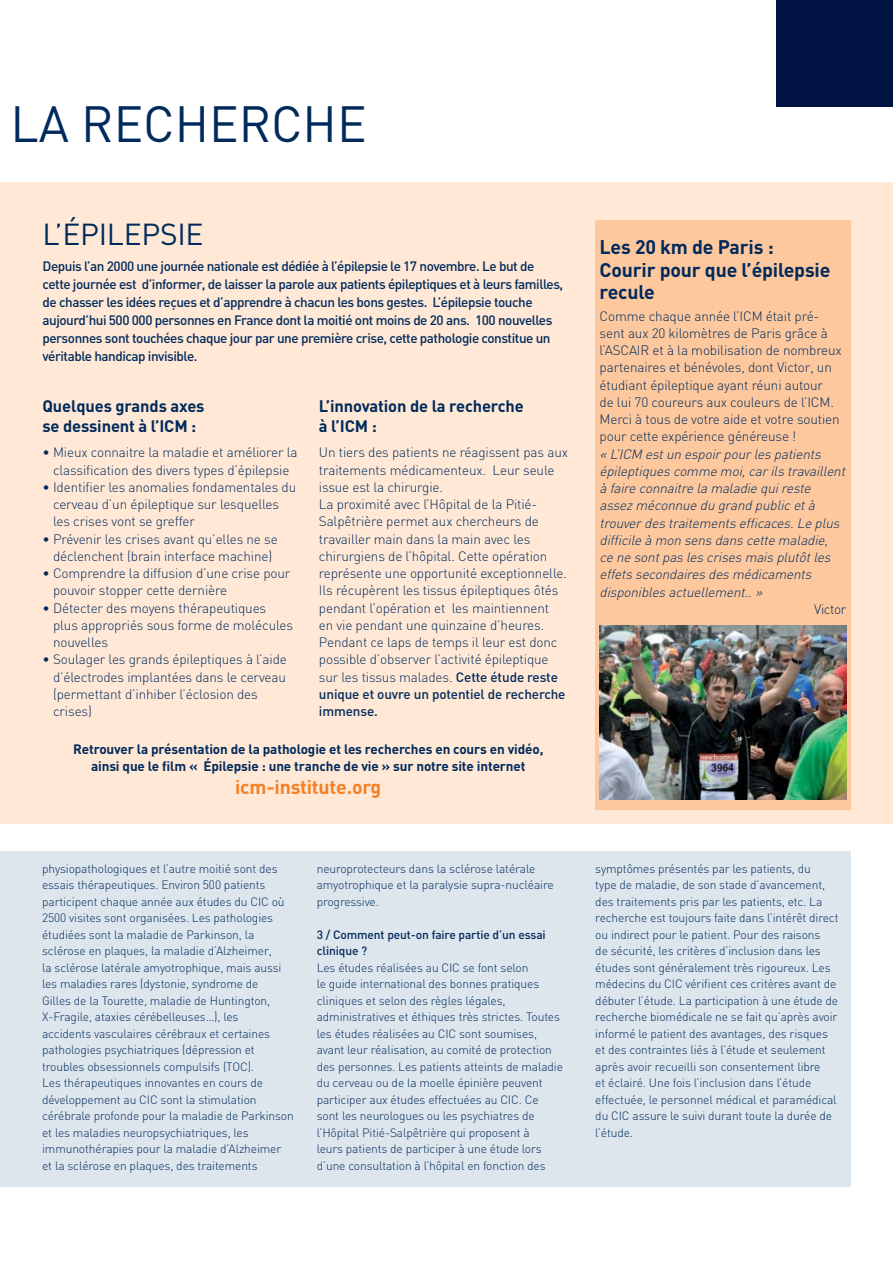
<style>
.page{position:relative;width:893px;height:1263px;background:#fff}
.page>*{position:absolute;margin:0;border:0;box-sizing:border-box;transform-origin:0 0}
.t1{font:50.25px "DIN";color:#002a5c}
.t2{font:30px "DIN";letter-spacing:-.01em;color:#002a5c}
.t3{font:700 19.5px/22.5px "DIN";letter-spacing:-.01em;color:#002a5c}
.t4{font:700 19.5px "DIN";letter-spacing:-.01em;color:#f58025}
.t5{font:700 16.5px/19.5px "DIN";letter-spacing:-.01em;color:#002a5c}
.t6{font:300 13.5px/17.2px "DIN";letter-spacing:-.01em;color:#002a5c}
.t7{font:500 13.5px/18px "DIN";letter-spacing:-.035em;color:#002a5c}
.t8{font:italic 300 13.5px/17.2px "DIN";color:#002a5c}
.t9{font:700 13.5px/17.2px "DIN";letter-spacing:-.01em;color:#002a5c;text-align:center}
.t10{font:300 12px/16.5px "DIN";letter-spacing:-.01em;color:#002a5c}
.t11{font:500 12px/16.5px "DIN";letter-spacing:-.01em;color:#002a5c}
.s1{font-weight:500}
</style>
<div class="page">
<div style="left:0;top:182px;width:893px;height:642px;background:#ffe8d5"></div>
<div style="left:776px;top:0;width:117px;height:106px;background:#001343"></div>
<div style="left:0;top:851px;width:850px;height:335px;background:#dde5ed"></div>
<div style="left:595px;top:220px;width:255px;height:590px;background:#fdc89d"></div>
<img style="left:599px;top:625px;width:248px;height:175px">
<h1 class="t1" style="left:11px;top:106px;width:358px">LA RECHERCHE</h1>
<h2 class="t2" style="left:43px;top:223px;width:163px">L’ÉPILEPSIE</h2>
<p class="t7" style="left:43px;top:259px;width:522px">Depuis l’an 2000 une journée nationale est dédiée à l’épilepsie le 17 novembre. Le but de cette journée est d’informer, de laisser la parole aux patients épileptiques et à leurs familles, de chasser les idées reçues et d’apprendre à chacun les bons gestes. L’épilepsie touche aujourd’hui 500 000 personnes en France dont la moitié ont moins de 20 ans. 100 nouvelles personnes sont touchées chaque jour par une première crise, cette pathologie constitue un véritable handicap invisible.</p>
<h3 class="t5" style="left:43px;top:398px;width:164px">Quelques grands axes se dessinent à l’ICM :</h3>
<p class="t6" style="left:43px;top:445px;width:257px;text-align:center">• Mieux connaitre la maladie et améliorer la classification des divers types d’épilepsie</p>
<p class="t6" style="left:53px;top:480px;width:245px;text-indent:-11px">• Identifier les anomalies fondamentales du cerveau d’un épileptique sur lesquelles les crises vont se greffer</p>
<p class="t6" style="left:43px;top:532px;width:237px;text-align:center">• Prévenir les crises avant qu’elles ne se déclenchent (brain interface machine)</p>
<p class="t6" style="left:53px;top:566px;width:239px;text-indent:-11px">• Comprendre la diffusion d’une crise pour pouvoir stopper cette dernière</p>
<p class="t6" style="left:53px;top:601px;width:242px;text-indent:-11px">• Détecter des moyens thérapeutiques plus appropriés sous forme de molécules nouvelles</p>
<p class="t6" style="left:53px;top:652px;width:235px;text-indent:-11px">• Soulager les grands épileptiques à l’aide d’électrodes implantées dans le cerveau (permettant d’inhiber l’éclosion des crises)</p>
<h3 class="t5" style="left:319px;top:398px;width:206px">L’innovation de la recherche à l’ICM :</h3>
<p class="t6" style="left:319px;top:445px;width:251px">Un tiers des patients ne réagissent pas aux traitements médicamenteux. Leur seule issue est la chirurgie.<br>La proximité avec l’Hôpital de la Pitié-Salpêtrière permet aux chercheurs de travailler main dans la main avec les chirurgiens de l’hôpital. Cette opération représente une opportunité exceptionnelle.<br>Ils récupèrent les tissus épileptiques ôtés pendant l’opération et les maintiennent<br>en vie pendant une quinzaine d’heures.<br>Pendant ce laps de temps il leur est donc possible d’observer l’activité épileptique sur les tissus malades. <span class="s1">Cette étude reste unique et ouvre un potentiel de recherche immense.</span></p>
<p class="t9" style="left:73px;top:742px;width:472px">Retrouver la présentation de la pathologie et les recherches en cours en vidéo, ainsi que le film « Épilepsie : une tranche de vie » sur notre site internet</p>
<h3 class="t4" style="left:235px;top:780px;width:148px">icm-institute.org</h3>
<p class="t10" style="left:42px;top:862px;width:253px">physiopathologiques et l’autre moitié sont des essais thérapeutiques. Environ 500 patients participent chaque année aux études du CIC où 2500 visites sont organisées. Les pathologies étudiées sont la maladie de Parkinson, la sclérose en plaques, la maladie d’Alzheimer,<br>la sclérose latérale amyotrophique, mais aussi les maladies rares (dystonie, syndrome de<br>Gilles de la Tourette, maladie de Huntington, X-Fragile, ataxies cérébelleuses…), les<br>accidents vasculaires cérébraux et certaines pathologies psychiatriques (dépression et troubles obsessionnels compulsifs (TOC).<br>Les thérapeutiques innovantes en cours de développement au CIC sont la stimulation cérébrale profonde pour la maladie de Parkinson et les maladies neuropsychiatriques, les immunothérapies pour la maladie d’Alzheimer et la sclérose en plaques, des traitements</p>
<p class="t10" style="left:317px;top:862px;width:238px">neuroprotecteurs dans la sclérose latérale amyotrophique et la paralysie supra-nucléaire progressive.</p>
<p class="t11" style="left:317px;top:928px;width:231px">3 / Comment peut-on faire partie d’un essai clinique ?</p>
<p class="t10" style="left:317px;top:961px;width:248px">Les études réalisées au CIC se font selon<br>le guide international des bonnes pratiques cliniques et selon des règles légales, administratives et éthiques très strictes. Toutes les études réalisées au CIC sont soumises, avant leur réalisation, au comité de protection des personnes. Les patients atteints de maladie du cerveau ou de la moelle épinière peuvent participer aux études effectuées au CIC. Ce sont les neurologues ou les psychiatres de l’Hôpital Pitié-Salpêtrière qui proposent à<br>leurs patients de participer à une étude lors d’une consultation à l’hôpital en fonction des</p>
<h3 class="t3" style="left:600px;top:238px;width:232px">Les 20 km de Paris :<br>Courir pour que l’épilepsie recule</h3>
<p class="t6" style="left:600px;top:309px;width:244px">Comme chaque année l’ICM était pré&shy;sent aux 20 kilomètres de Paris grâce à l’ASCAIR et à la mobilisation de nombreux partenaires et bénévoles, dont Victor, un étudiant épileptique ayant réuni autour<br>de lui 70 coureurs aux couleurs de l’ICM.<br>Merci à tous de votre aide et votre soutien pour cette expérience généreuse !</p>
<p class="t8" style="left:600px;top:447px;width:250px">« L’ICM estun espoir pour les patients épileptiques comme moi,car ils travaillent à faire connaitre la maladie quireste assez méconnue du grand public età trouver des traitements efficaces.Le plus difficile à mon sens dans cette maladie, ce ne sontpas les crises mais plutôtles effets secondaires des médicaments disponibles actuellement..»</p>
<p class="t6" style="left:814px;top:602px;width:34px">Victor</p>
<p class="t10" style="left:595px;top:862px;width:245px">symptômes présentés par les patients, du<br>type de maladie, de son stade d’avancement, des traitements pris par les patients, etc. La recherche est toujours faite dans l’intérêt direct ou indirect pour le patient. Pour des raisons<br>de sécurité, les critères d’inclusion dans les études sont généralement très rigoureux. Les médecins du CIC vérifient ces critères avant de débuter l’étude. La participation à une étude de recherche biomédicale ne se fait qu’après avoir informé le patient des avantages, des risques et des contraintes liés à l’étude et seulement après avoir recueilli son consentement libre<br>et éclairé. Une fois l’inclusion dans l’étude effectuée, le personnel médical et paramédical du CIC assure le suivi durant toute la durée de l’étude.</p>
</div>
